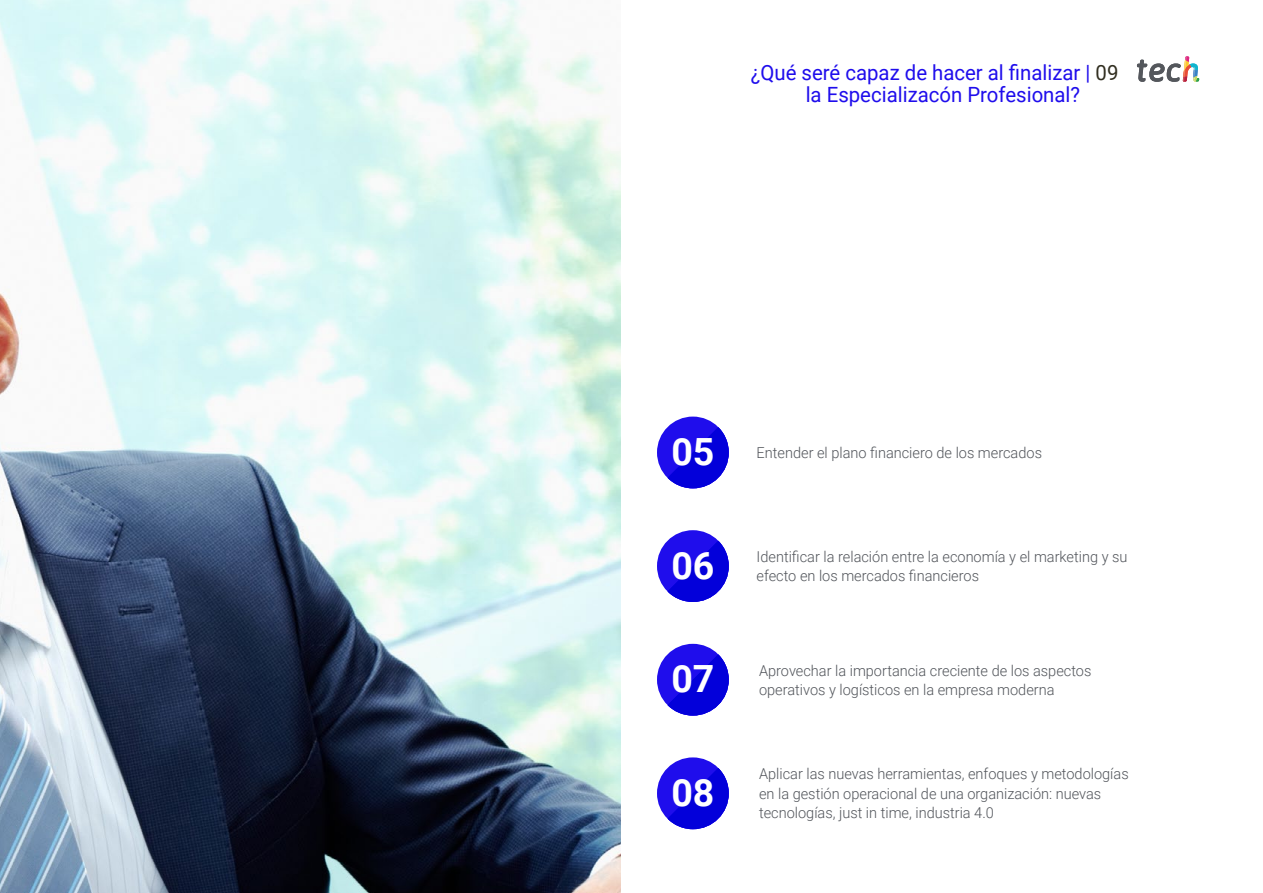
<style>
.page{position:relative;width:1263px;height:893px;background:#fff}
.page>*{position:absolute;margin:0;border:0;box-sizing:border-box;transform-origin:0 0}
.t1{font:700 37.5px "Roboto";color:#fff}
.t2{font:21px/22.5px "Roboto";color:#1f0dec}
.t3{font:300 15px/19.5px "Roboto";color:#52555b}
.s1{color:#312e20}
</style>
<div class="page">
<img style="left:0;top:0;width:621px;height:893px">
<div style="left:657px;top:530px;width:72px;height:72px;background:#1f0dec;border-radius:50%"></div>
<svg style="left:667px;top:541px;width:62px;height:61px"></svg>
<div style="left:657px;top:757px;width:72px;height:72px;background:#1f0dec;border-radius:50%"></div>
<svg style="left:667px;top:768px;width:62px;height:61px"></svg>
<div style="left:657px;top:644px;width:72px;height:72px;background:#1f0dec;border-radius:50%"></div>
<svg style="left:667px;top:654px;width:62px;height:62px"></svg>
<div style="left:657px;top:417px;width:72px;height:71px;background:#1f0dec;border-radius:50%"></div>
<svg style="left:667px;top:427px;width:62px;height:61px"></svg>
<svg style="left:1137px;top:56px;width:62px;height:26px"></svg>
<h2 class="t2" style="left:806px;top:60px;width:314px;text-indent:-55px">¿Qué seré capaz de hacer al finalizar | <span class="s1">09 </span>la Especializacón Profesional?</h2>
<h1 class="t1" style="left:671px;top:426px;width:45px">05</h1>
<p class="t3" style="left:757px;top:442px;width:287px">Entender el plano financiero de los mercados</p>
<h1 class="t1" style="left:671px;top:539px;width:45px">06</h1>
<p class="t3" style="left:756px;top:546px;width:372px">Identificar la relación entre la economía y el marketing y su efecto en los mercados financieros</p>
<h1 class="t1" style="left:671px;top:653px;width:45px">07</h1>
<p class="t3" style="left:759px;top:660px;width:334px">Aprovechar la importancia creciente de los aspectos operativos y logísticos en la empresa moderna</p>
<h1 class="t1" style="left:671px;top:766px;width:45px">08</h1>
<p class="t3" style="left:759px;top:764px;width:371px">Aplicar las nuevas herramientas, enfoques y metodologías en la gestión operacional de una organización: nuevas tecnologías, just in time, industria 4.0</p>
</div>
